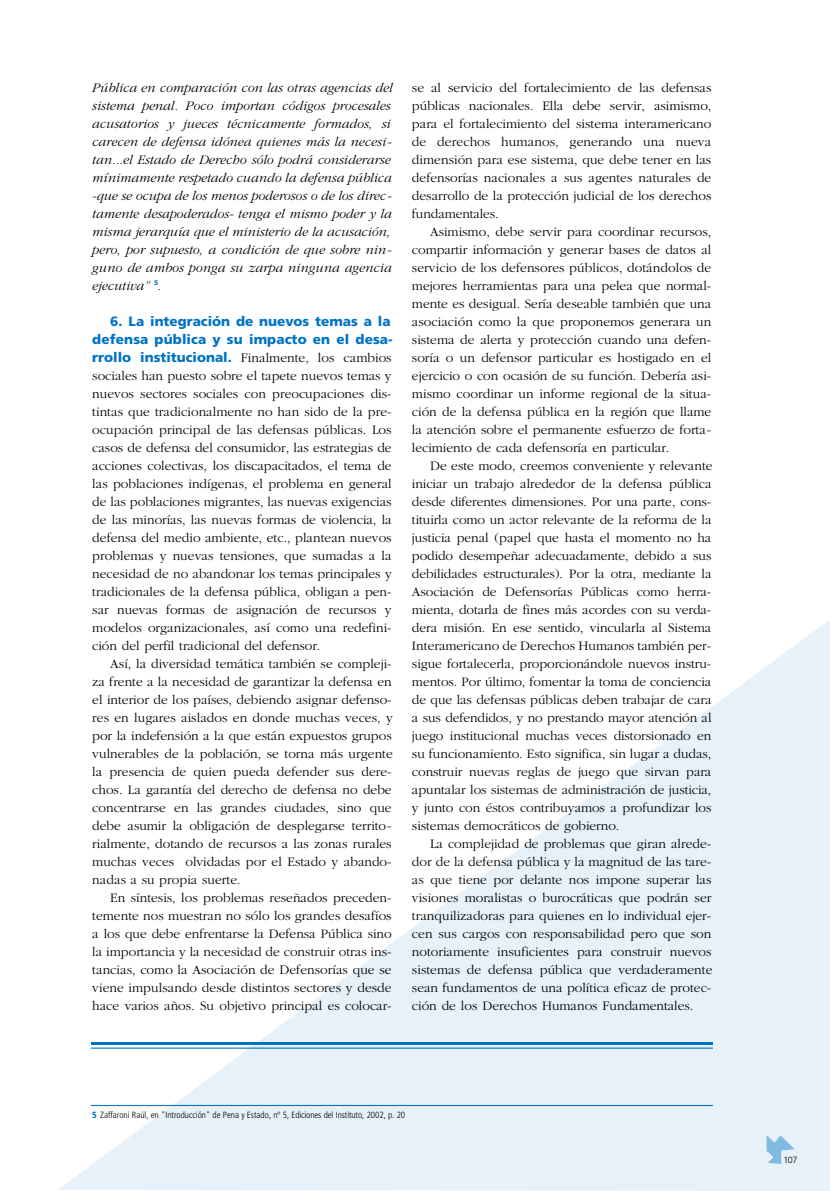
<style>
.page{position:relative;width:830px;height:1191px;background:#fff}
.page>*{position:absolute;margin:0;border:0;box-sizing:border-box;transform-origin:0 0}
.t1{font:300 13.5px/18px "Garamond";color:#000;text-align:justify}
.t2{font:italic 300 13.5px/18px "Garamond";color:#000}
.t3{font:900 13.5px/18px "Frutiger";letter-spacing:.005em;color:#0073c5;text-align:right}
.t4{font:300 condensed 9px "Frutiger";color:#000}
.t5{font:300 9px "Frutiger";color:#000}
.s1{font-family:"Frutiger";font-weight:900;color:#0073c5}
.s2{font-weight:900;color:#0073c5}
</style>
<div class="page">
<svg style="left:58px;top:621px;width:771px;height:570px"></svg>
<svg style="left:766px;top:1136px;width:28px;height:28px"></svg>
<hr style="left:91px;top:1042px;width:621px;height:3px;background:#0073c5">
<hr style="left:91px;top:1048px;width:621px;height:1px;background:#0073c5">
<hr style="left:91px;top:1105px;width:621px;height:1px;background:#0073c5">
<p class="t2" style="left:92px;top:79px;width:302px">Pública en comparación con las otras agencias del sistema penal. Poco importan códigos procesales acusatorios y jueces técnicamente formados, si carecen de defensa idónea quienes más la necesi&shy;tan...el Estado de Derecho sólo podrá considerarse mínimamente respetado cuando la defensa pública -que se ocupa de los menos poderosos o de los direc&shy;tamente desapoderados- tenga el mismo poder y la misma jerarquía que el ministerio de la acusación, pero, por supuesto, a condición de que sobre nin&shy;guno de ambos ponga su zarpa ninguna agencia ejecutiva” <sup>5</sup>.</p>
<p class="t3" style="left:92px;top:312px;width:302px">6. La integración de nuevos temas a la defensa pública y su impacto en el desa-</p>
<p class="t1" style="left:92px;top:349px;width:301px"><span class="s1">rrollo institucional.</span> Finalmente, los cambios sociales han puesto sobre el tapete nuevos temas y nuevos sectores sociales con preocupaciones dis&shy;tintas que tradicionalmente no han sido de la pre&shy;ocupación principal de las defensas públicas. Los casos de defensa del consumidor, las estrategias de acciones colectivas, los discapacitados, el tema de las poblaciones indígenas, el problema en general de las poblaciones migrantes, las nuevas exigencias de las minorías, las nuevas formas de violencia, la defensa del medio ambiente, etc., plantean nuevos problemas y nuevas tensiones, que sumadas a la necesidad de no abandonar los temas principales y tradicionales de la defensa pública, obligan a pen&shy;sar nuevas formas de asignación de recursos y modelos organizacionales, así como una redefini&shy;ción del perfil tradicional del defensor.</p>
<p class="t1" style="left:92px;top:655px;width:302px;text-indent:18px">Así, la diversidad temática también se compleji&shy;za frente a la necesidad de garantizar la defensa en el interior de los países, debiendo asignar defenso&shy;res en lugares aislados en donde muchas veces, y por la indefensión a la que están expuestos grupos vulnerables de la población, se torna más urgente la presencia de quien pueda defender sus dere&shy;chos. La garantía del derecho de defensa no debe concentrarse en las grandes ciudades, sino que debe asumir la obligación de desplegarse territo&shy;rialmente, dotando de recursos a las zonas rurales muchas veces olvidadas por el Estado y abando&shy;nadas a su propia suerte.</p>
<p class="t1" style="left:92px;top:889px;width:301px;text-indent:18px">En síntesis, los problemas reseñados preceden&shy;temente nos muestran no sólo los grandes desafíos a los que debe enfrentarse la Defensa Pública sino la importancia y la necesidad de construir otras ins&shy;tancias, como la Asociación de Defensorías que se viene impulsando desde distintos sectores y desde hace varios años. Su objetivo principal es colocar-</p>
<p class="t1" style="left:412px;top:79px;width:301px">se al servicio del fortalecimiento de las defensas públicas nacionales. Ella debe servir, asimismo, para el fortalecimiento del sistema interamericano de derechos humanos, generando una nueva dimensión para ese sistema, que debe tener en las defensorías nacionales a sus agentes naturales de desarrollo de la protección judicial de los derechos fundamentales.</p>
<p class="t1" style="left:412px;top:223px;width:301px;text-indent:18px">Asimismo, debe servir para coordinar recursos, compartir información y generar bases de datos al servicio de los defensores públicos, dotándolos de mejores herramientas para una pelea que normal&shy;mente es desigual. Sería deseable también que una asociación como la que proponemos generara un sistema de alerta y protección cuando una defen&shy;soría o un defensor particular es hostigado en el ejercicio o con ocasión de su función. Debería asi&shy;mismo coordinar un informe regional de la situa&shy;ción de la defensa pública en la región que llame la atención sobre el permanente esfuerzo de forta&shy;lecimiento de cada defensoría en particular.</p>
<p class="t1" style="left:412px;top:457px;width:302px;text-indent:18px">De este modo, creemos conveniente y relevante iniciar un trabajo alrededor de la defensa pública desde diferentes dimensiones. Por una parte, cons&shy;tituirla como un actor relevante de la reforma de la justicia penal (papel que hasta el momento no ha podido desempeñar adecuadamente, debido a sus debilidades estructurales). Por la otra, mediante la Asociación de Defensorías Públicas como herra&shy;mienta, dotarla de fines más acordes con su verda&shy;dera misión. En ese sentido, vincularla al Sistema Interamericano de Derechos Humanos también per&shy;sigue fortalecerla, proporcionándole nuevos instru&shy;mentos. Por último, fomentar la toma de conciencia de que las defensas públicas deben trabajar de cara a sus defendidos, y no prestando mayor atención al juego institucional muchas veces distorsionado en su funcionamiento. Esto significa, sin lugar a dudas, construir nuevas reglas de juego que sirvan para apuntalar los sistemas de administración de justicia, y junto con éstos contribuyamos a profundizar los sistemas democráticos de gobierno.</p>
<p class="t1" style="left:412px;top:835px;width:302px;text-indent:18px">La complejidad de problemas que giran alrede&shy;dor de la defensa pública y la magnitud de las tare&shy;as que tiene por delante nos impone superar las visiones moralistas o burocráticas que podrán ser tranquilizadoras para quienes en lo individual ejer&shy;cen sus cargos con responsabilidad pero que son notoriamente insuficientes para construir nuevos sistemas de defensa pública que verdaderamente sean fundamentos de una política eficaz de protec&shy;ción de los Derechos Humanos Fundamentales.</p>
<p class="t4" style="left:92px;top:1110px;width:314px"><span class="s2">5</span> Zaffaroni Raúl, en "Introducción" de Pena y Estado, nº 5, Ediciones del Instituto, 2002, p. 20</p>
<p class="t5" style="left:783px;top:1155px;width:16px">107</p>
</div>
